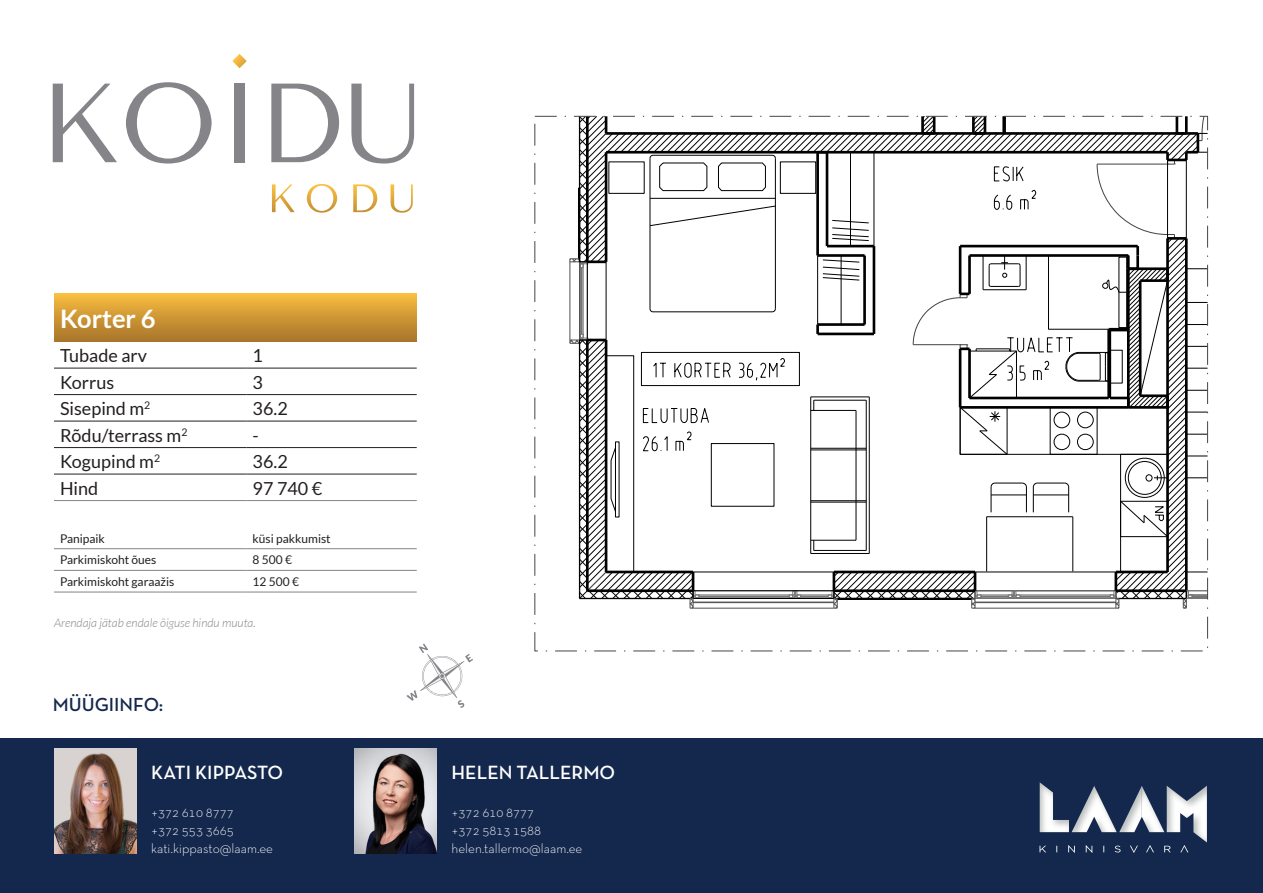
<style>
.page{position:relative;width:1263px;height:893px;background:#fff}
.page>*{position:absolute;margin:0;border:0;box-sizing:border-box;transform-origin:0 0}
.t1{font:700 25.5px "Lato";color:#fff}
.t2{font:600 19.5px "Neutra Text TF";color:#fff}
.t3{font:600 19.2px "Neutra Text TF";color:#14284d}
.t4{font:18px "Lato";color:#231f20}
.t5{font:300 13.5px/18px "Neutra Text TF";color:#fff}
.t6{font:12px "Lato";color:#231f20}
.t7{font:italic 300 12px "Lato";color:#85848a}
</style>
<div class="page">
<div style="left:0;top:739px;width:1263px;height:154px;background:#14284d"></div>
<img style="left:1040px;top:782px;width:101px;height:50px">
<img style="left:1141px;top:786px;width:66px;height:56px">
<svg style="left:1039px;top:845px;width:149px;height:8px"></svg>
<svg style="left:53px;top:82px;width:361px;height:82px"></svg>
<div style="left:235px;top:83px;width:10px;height:80px;background:#848489"></div>
<svg style="left:232px;top:54px;width:15px;height:14px"></svg>
<svg style="left:272px;top:184px;width:141px;height:29px"></svg>
<img style="left:54px;top:748px;width:82px;height:105px">
<img style="left:355px;top:748px;width:82px;height:105px">
<svg style="left:569px;top:115px;width:639px;height:494px"></svg>
<div style="left:54px;top:293px;width:363px;height:49px;background:linear-gradient(to bottom,#f9be3f,#a6732a)"></div>
<hr style="left:54px;top:500px;width:193px;height:1px;background:#85848a">
<hr style="left:247px;top:500px;width:170px;height:1px;background:#85848a">
<hr style="left:54px;top:548px;width:193px;height:1px;background:#85848a">
<hr style="left:247px;top:548px;width:170px;height:1px;background:#85848a">
<hr style="left:54px;top:570px;width:193px;height:1px;background:#85848a">
<hr style="left:247px;top:570px;width:170px;height:1px;background:#85848a">
<hr style="left:54px;top:592px;width:193px;height:1px;background:#85848a">
<hr style="left:247px;top:592px;width:170px;height:1px;background:#85848a">
<hr style="left:54px;top:474px;width:193px;height:1px;background:#231f20">
<hr style="left:247px;top:474px;width:170px;height:1px;background:#231f20">
<hr style="left:54px;top:447px;width:193px;height:1px;background:#231f20">
<hr style="left:247px;top:447px;width:170px;height:1px;background:#231f20">
<hr style="left:54px;top:421px;width:193px;height:1px;background:#231f20">
<hr style="left:247px;top:421px;width:170px;height:1px;background:#231f20">
<hr style="left:54px;top:394px;width:193px;height:1px;background:#231f20">
<hr style="left:247px;top:394px;width:170px;height:1px;background:#231f20">
<hr style="left:54px;top:368px;width:193px;height:1px;background:#231f20">
<hr style="left:247px;top:368px;width:170px;height:1px;background:#231f20">
<svg style="left:406px;top:643px;width:67px;height:65px"></svg>
<p class="t1" style="left:60px;top:304px;width:97px">Korter 6</p>
<p class="t4" style="left:60px;top:346px;width:88px">Tubade arv</p>
<p class="t4" style="left:253px;top:346px;width:12px">1</p>
<p class="t4" style="left:60px;top:372px;width:56px">Korrus</p>
<p class="t4" style="left:253px;top:372px;width:12px">3</p>
<p class="t4" style="left:60px;top:399px;width:92px">Sisepind m<sup>2</sup></p>
<p class="t4" style="left:253px;top:399px;width:37px">36.2</p>
<p class="t4" style="left:60px;top:425px;width:129px">Rõdu/terrass m<sup>2</sup></p>
<p class="t4" style="left:253px;top:425px;width:8px">-</p>
<p class="t4" style="left:60px;top:451px;width:102px">Kogupind m<sup>2</sup></p>
<p class="t4" style="left:253px;top:451px;width:37px">36.2</p>
<p class="t4" style="left:60px;top:478px;width:40px">Hind</p>
<p class="t4" style="left:253px;top:478px;width:71px">97 740 €</p>
<p class="t6" style="left:60px;top:532px;width:46px">Panipaik</p>
<p class="t6" style="left:253px;top:532px;width:80px">küsi pakkumist</p>
<p class="t6" style="left:60px;top:553px;width:98px">Parkimiskoht õues</p>
<p class="t6" style="left:253px;top:553px;width:41px">8 500 €</p>
<p class="t6" style="left:60px;top:575px;width:116px">Parkimiskoht garaažis</p>
<p class="t6" style="left:253px;top:575px;width:48px">12 500 €</p>
<p class="t7" style="left:54px;top:617px;width:203px">Arendaja jätab endale õiguse hindu muuta.</p>
<h3 class="t3" style="left:53px;top:692px;width:112px">MÜÜGIINFO:</h3>
<h2 class="t2" style="left:151px;top:761px;width:134px">KATI KIPPASTO</h2>
<p class="t5" style="left:151px;top:803px;width:123px">+372 610 8777<br>+372 553 3665 kati.kippasto@laam.ee</p>
<h2 class="t2" style="left:452px;top:761px;width:165px">HELEN TALLERMO</h2>
<p class="t5" style="left:452px;top:803px;width:132px">+372 610 8777<br>+372 5813 1588 helen.tallermo@laam.ee</p>
</div>
